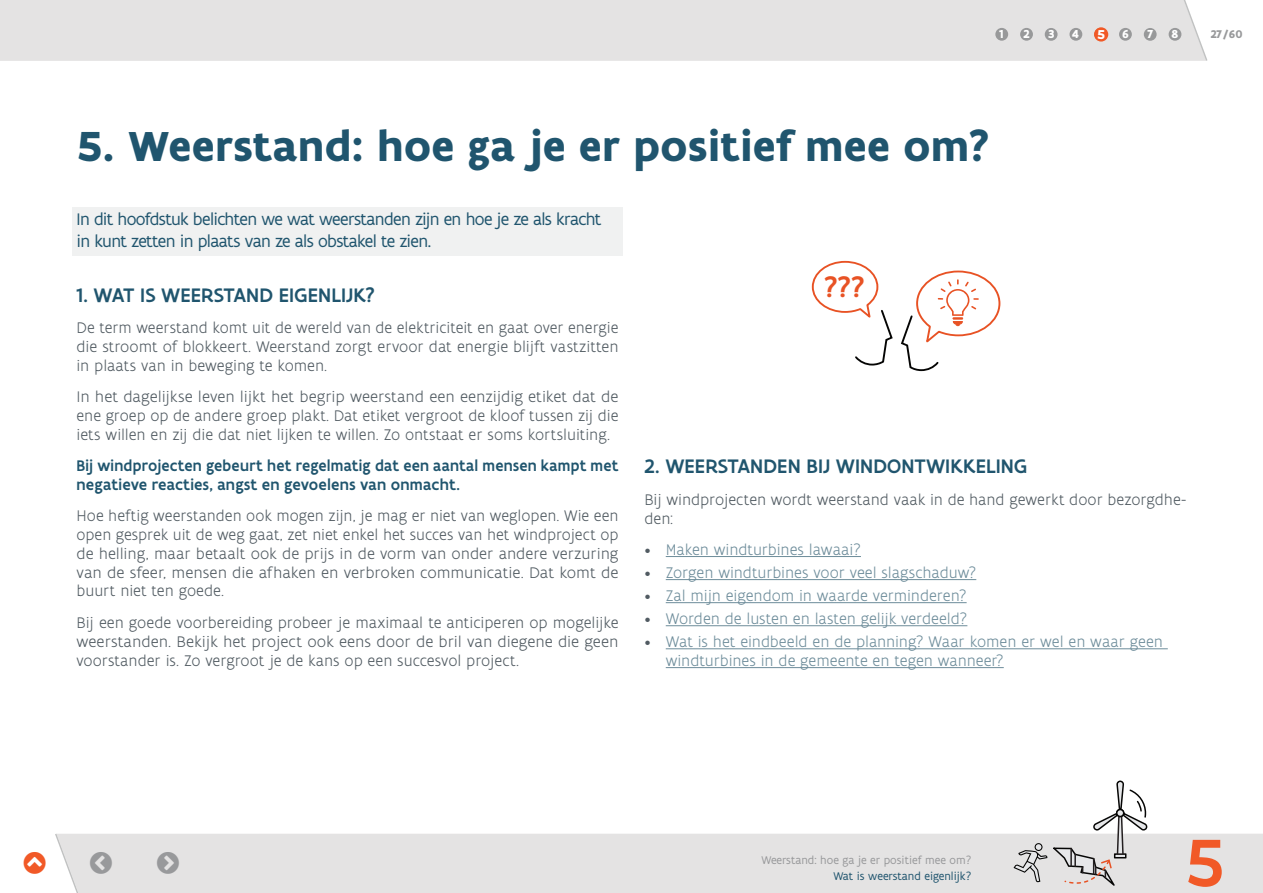
<style>
.page{position:relative;width:1263px;height:893px;background:#fff}
.page>*{position:absolute;margin:0;border:0;box-sizing:border-box;transform-origin:0 0}
.t1{font:500 72px "Flanders Art Sans";color:#f15927}
.t2{font:700 45px "Flanders Art Sans";color:#20556e}
.t3{font:500 29.55px "Flanders Art Sans";color:#e85224}
.t4{font:500 21px "Flanders Art Sans";letter-spacing:.005em;color:#20556e}
.Chapter_INTRO{font:18px/21.6px "Flanders Art Sans";letter-spacing:-.04em;color:#20556e}
.Text{font:300 16.5px/18.8px "Flanders Art Sans";letter-spacing:-.005em;color:#515b62;text-align:justify}
.t5{font:300 16.5px/18.8px "Flanders Art Sans";letter-spacing:-.005em;color:#6d8c9a}
.Text-2{font:500 16.5px/18.8px "Flanders Art Sans";letter-spacing:.01em;color:#20556e}
.t6{font:700 13.8px "Flanders Art Sans";color:#fff}
.t7{font:700 12.45px "Flanders Art Sans";color:#fff}
.pagination-title-gre{font:12px "Flanders Art Sans";color:#98999b}
.pagination-subtitle{font:12px "Flanders Art Sans";color:#20556e}
.t8{font:700 12px "Flanders Art Sans";color:#98999b}
.s1{color:#515b62}
</style>
<div class="page">
<div style="left:112px;top:834px;width:1151px;height:59px;background:#e4e3e3"></div>
<div style="left:0;top:0;width:1172px;height:61px;background:#e4e3e3"></div>
<div style="left:995px;top:28px;width:13px;height:13px;background:#98999a;border-radius:50%"></div>
<div style="left:1020px;top:28px;width:13px;height:13px;background:#98999a;border-radius:50%"></div>
<div style="left:1045px;top:28px;width:12px;height:13px;background:#98999a;border-radius:50%"></div>
<div style="left:1069px;top:28px;width:13px;height:13px;background:#98999a;border-radius:50%"></div>
<div style="left:1119px;top:28px;width:13px;height:13px;background:#98999a;border-radius:50%"></div>
<div style="left:1144px;top:28px;width:12px;height:13px;background:#98999a;border-radius:50%"></div>
<svg style="left:1168px;top:28px;width:13px;height:13px"></svg>
<div style="left:1094px;top:27px;width:14px;height:15px;background:#f15926;border-radius:50%"></div>
<svg style="left:1172px;top:0;width:36px;height:61px"></svg>
<svg style="left:1053px;top:780px;width:94px;height:106px"></svg>
<svg style="left:1013px;top:843px;width:34px;height:39px"></svg>
<div style="left:72px;top:208px;width:551px;height:48px;background:#f0f1f1"></div>
<hr style="left:666px;top:556px;width:195px;height:1px;background:#6d8c9a">
<hr style="left:666px;top:579px;width:310px;height:1px;background:#6d8c9a">
<hr style="left:666px;top:602px;width:301px;height:1px;background:#6d8c9a">
<hr style="left:666px;top:625px;width:301px;height:1px;background:#6d8c9a">
<hr style="left:666px;top:648px;width:502px;height:1px;background:#6d8c9a">
<hr style="left:666px;top:667px;width:338px;height:1px;background:#6d8c9a">
<svg style="left:811px;top:260px;width:82px;height:106px"></svg>
<svg style="left:901px;top:270px;width:100px;height:102px"></svg>
<div style="left:276px;top:855px;width:695px;height:12px;background:#e4e3e3"></div>
<div style="left:605px;top:871px;width:366px;height:12px;background:#e4e3e3"></div>
<svg style="left:55px;top:833px;width:57px;height:60px"></svg>
<svg style="left:157px;top:851px;width:22px;height:22px"></svg>
<p class="t7" style="left:999px;top:26px;width:6px">1</p>
<p class="t7" style="left:1023px;top:26px;width:8px">2</p>
<p class="t7" style="left:1048px;top:26px;width:8px">3</p>
<p class="t7" style="left:1072px;top:26px;width:8px">4</p>
<p class="t7" style="left:1097px;top:26px;width:9px">5</p>
<p class="t7" style="left:1122px;top:26px;width:8px">6</p>
<p class="t7" style="left:1147px;top:26px;width:7px">7</p>
<p class="t7" style="left:1171px;top:26px;width:8px">8</p>
<p class="t6" style="left:1097px;top:26px;width:9px">5</p>
<p class="t8" style="left:1210px;top:27px;width:34px">27/60</p>
<p class="t2" style="left:77px;top:118px;width:916px">5. Weerstand: hoe ga je er positief mee om?</p>
<p class="Chapter_INTRO" style="left:77px;top:209px;width:526px">In dit hoofdstuk belichten we wat weerstanden zijn en hoe je ze als kracht in kunt zetten in plaats van ze als obstakel te zien.</p>
<p class="t4" style="left:77px;top:282px;width:300px">1. WAT IS WEERSTAND EIGENLIJK?</p>
<p class="Text" style="left:77px;top:319px;width:543px">De term weerstand komt uit de wereld van de elektriciteit en gaat over energie die stroomt of blokkeert. Weerstand zorgt ervoor dat energie blijft vastzitten in plaats van in beweging te komen.</p>
<p class="Text" style="left:77px;top:388px;width:543px">In het dagelijkse leven lijkt het begrip weerstand een eenzijdig etiket dat de ene groep op de andere groep plakt. Dat etiket vergroot de kloof tussen zij die iets willen en zij die dat niet lijken te willen. Zo ontstaat er soms kortsluiting.</p>
<p class="Text-2" style="left:77px;top:456px;width:543px">Bij windprojecten gebeurt het regelmatig dat een aantal mensen kampt met negatieve reacties, angst en gevoelens van onmacht.</p>
<p class="Text" style="left:77px;top:507px;width:543px">Hoe heftig weerstanden ook mogen zijn, je mag er niet van weglopen. Wie een open gesprek uit de weg gaat, zet niet enkel het succes van het windproject op de helling, maar betaalt ook de prijs in de vorm van onder andere verzuring van de sfeer, mensen die afhaken en verbroken communicatie. Dat komt de buurt niet ten goede.</p>
<p class="Text" style="left:77px;top:614px;width:543px">Bij een goede voorbereiding probeer je maximaal te anticiperen op mogelijke weerstanden. Bekijk het project ook eens door de bril van diegene die geen voorstander is. Zo vergroot je de kans op een succesvol project.</p>
<p class="t3" style="left:824px;top:269px;width:42px">???</p>
<p class="t4" style="left:644px;top:453px;width:384px">2. WEERSTANDEN BIJ WINDONTWIKKELING</p>
<p class="Text" style="left:644px;top:490px;width:543px">Bij windprojecten wordt weerstand vaak in de hand gewerkt door bezorgdhe&shy;den:</p>
<p class="t5" style="left:644px;top:541px;width:218px"><span class="s1">•</span> Maken windturbines lawaai?</p>
<p class="t5" style="left:644px;top:564px;width:333px"><span class="s1">•</span> Zorgen windturbines voor veel slagschaduw?</p>
<p class="t5" style="left:644px;top:587px;width:324px"><span class="s1">•</span> Zal mijn eigendom in waarde verminderen?</p>
<p class="t5" style="left:644px;top:610px;width:324px"><span class="s1">•</span> Worden de lusten en lasten gelijk verdeeld?</p>
<p class="t5" style="left:666px;top:633px;width:499px;text-indent:-21px"><span class="s1">•</span> Wat is het eindbeeld en de planning? Waar komen er wel en waar geen windturbines in de gemeente en tegen wanneer?</p>
<p class="pagination-title-gre" style="left:761px;top:853px;width:211px">Weerstand: hoe ga je er positief mee om?</p>
<p class="pagination-subtitle" style="left:833px;top:869px;width:139px">Wat is weerstand eigenlijk?</p>
<h1 class="t1" style="left:1186px;top:818px;width:40px">5</h1>
</div>
